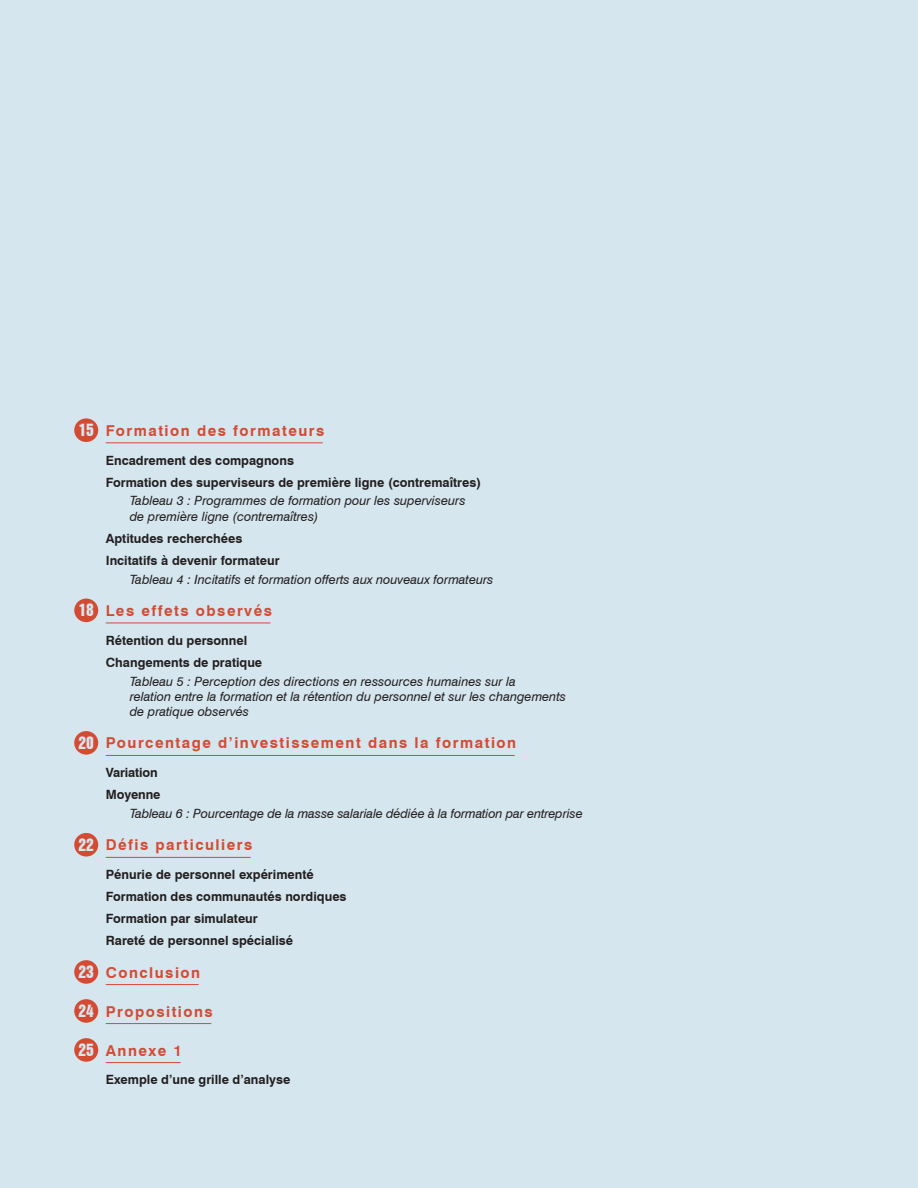
<style>
.page{position:relative;width:918px;height:1188px;background:#d5e6ee}
.page>*{position:absolute;margin:0;border:0;box-sizing:border-box;transform-origin:0 0}
.t1{font:700 15px "Swiss 721 BT";letter-spacing:.1em;color:#d44b34}
.t2{font:italic 12.75px/15.3px "Swiss 721 BT";color:#231f20}
.t3{font:700 12.75px/22px "Swiss 721 BT";color:#231f20}
.s1{font-family:"Swiss 921 BT Regular A";font-weight:400;font-size:15.45px;color:#d5e6ee}
</style>
<div class="page">
<hr style="left:106px;top:443px;width:217px;height:1px;background:#d44b34">
<hr style="left:106px;top:623px;width:164px;height:1px;background:#d44b34">
<hr style="left:106px;top:755px;width:409px;height:1px;background:#d44b34">
<hr style="left:106px;top:857px;width:145px;height:1px;background:#d44b34">
<hr style="left:106px;top:984px;width:93px;height:1px;background:#d44b34">
<hr style="left:106px;top:1023px;width:105px;height:1px;background:#d44b34">
<hr style="left:106px;top:1062px;width:75px;height:1px;background:#d44b34">
<div style="left:74px;top:418px;width:24px;height:24px;background:#d44b34;border-radius:50%"></div>
<div style="left:74px;top:599px;width:24px;height:23px;background:#d44b34;border-radius:50%"></div>
<div style="left:74px;top:731px;width:24px;height:24px;background:#d44b34;border-radius:50%"></div>
<div style="left:74px;top:833px;width:24px;height:24px;background:#d44b34;border-radius:50%"></div>
<div style="left:74px;top:960px;width:24px;height:24px;background:#d44b34;border-radius:50%"></div>
<div style="left:74px;top:999px;width:24px;height:24px;background:#d44b34;border-radius:50%"></div>
<div style="left:74px;top:1038px;width:24px;height:24px;background:#d44b34;border-radius:50%"></div>
<p class="t1" style="left:78px;top:421px;width:247px"><span class="s1">15</span> Formation des formateurs</p>
<p class="t3" style="left:106px;top:449px;width:377px">Encadrement des compagnons<br>Formation des superviseurs de première ligne (contremaîtres)</p>
<p class="t2" style="left:130px;top:493px;width:337px">Tableau 3 : Programmes de formation pour les superviseurs de première ligne (contremaîtres)</p>
<p class="t3" style="left:106px;top:527px;width:175px">Aptitudes recherchées<br>Incitatifs à devenir formateur</p>
<p class="t2" style="left:130px;top:571px;width:365px">Tableau 4 : Incitatifs et formation offerts aux nouveaux formateurs</p>
<p class="t1" style="left:78px;top:601px;width:195px"><span class="s1">18</span> Les effets observés</p>
<p class="t3" style="left:106px;top:629px;width:158px">Rétention du personnel<br>Changements de pratique</p>
<p class="t2" style="left:130px;top:673px;width:438px">Tableau 5 : Perception des directions en ressources humaines sur la<br>relation entre la formation et la rétention du personnel et sur les changements de pratique observés</p>
<p class="t1" style="left:78px;top:734px;width:439px"><span class="s1">20</span> Pourcentage d’investissement dans la formation</p>
<p class="t3" style="left:106px;top:762px;width:56px">Variation<br>Moyenne</p>
<p class="t2" style="left:130px;top:806px;width:455px">Tableau 6 : Pourcentage de la masse salariale dédiée à la formation par entreprise</p>
<p class="t1" style="left:78px;top:836px;width:175px"><span class="s1">22</span> Défis particuliers</p>
<p class="t3" style="left:106px;top:864px;width:242px">Pénurie de personnel expérimenté<br>Formation des communautés nordiques<br>Formation par simulateur<br>Rareté de personnel spécialisé</p>
<p class="t1" style="left:78px;top:963px;width:123px"><span class="s1">23</span> Conclusion</p>
<p class="t1" style="left:78px;top:1002px;width:136px"><span class="s1">24</span> Propositions</p>
<p class="t1" style="left:78px;top:1041px;width:105px"><span class="s1">25</span> Annexe 1</p>
<p class="t3" style="left:106px;top:1069px;width:186px">Exemple d’une grille d’analyse</p>
</div>
